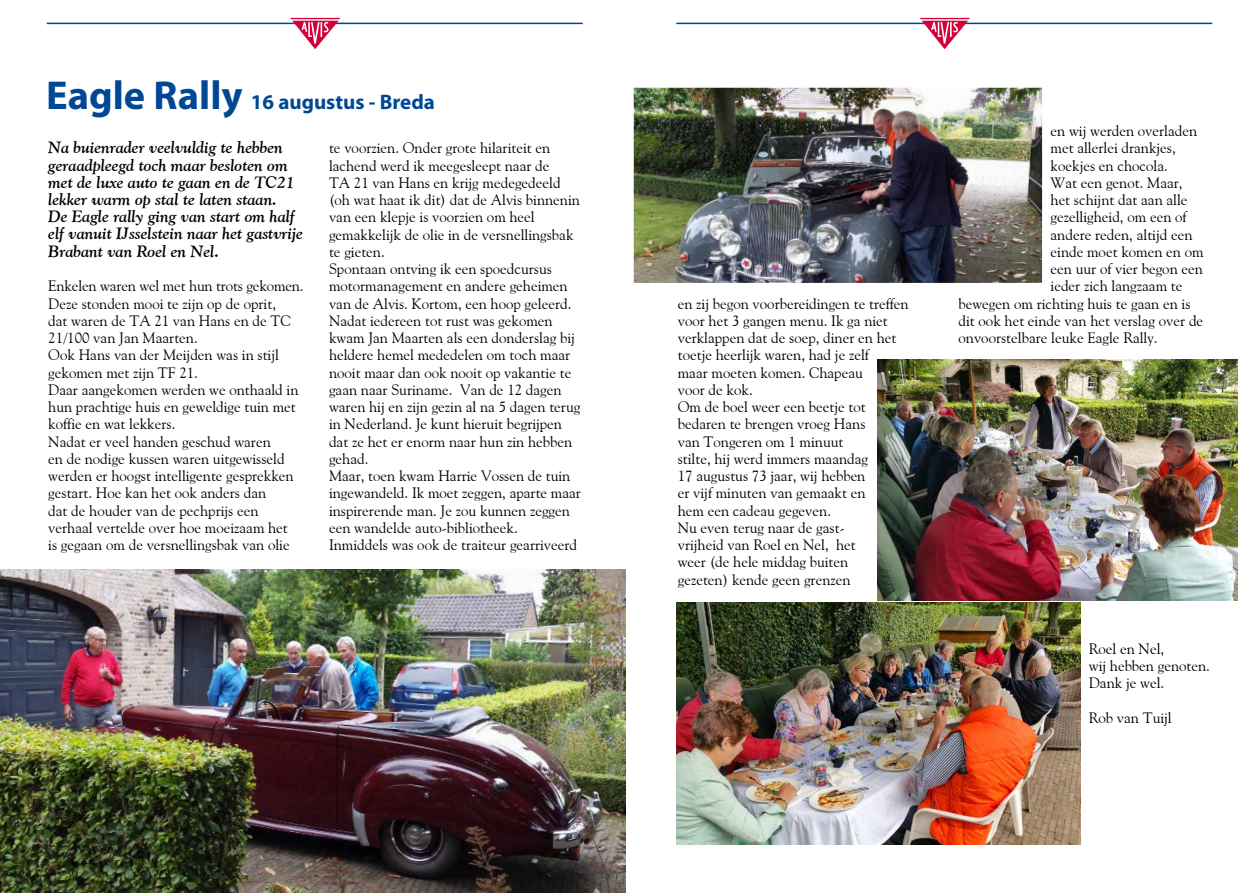
<style>
.page{position:relative;width:1259px;height:893px;background:#fff}
.page>*{position:absolute;margin:0;border:0;box-sizing:border-box;transform-origin:0 0}
.t1{font:700 21px "Myriad";color:#004895}
.t2{font:italic 700 16.5px/17.2px "Goudy Old Style BT";color:#000}
.t3{font:15px/17.2px "Goudy Old Style BT";color:#000}
.s1{font-size:40.5px}
</style>
<div class="page">
<hr style="left:676px;top:23px;width:536px;height:1px;background:#004895">
<svg style="left:919px;top:18px;width:51px;height:31px"></svg>
<hr style="left:47px;top:23px;width:536px;height:1px;background:#004895">
<svg style="left:290px;top:18px;width:50px;height:31px"></svg>
<img style="left:0;top:570px;width:625px;height:323px">
<img style="left:634px;top:88px;width:408px;height:195px">
<img style="left:676px;top:602px;width:404px;height:242px">
<img style="left:877px;top:359px;width:360px;height:242px">
<h1 class="t1" style="left:46px;top:91px;width:390px"><span class="s1">Eagle Rally</span> 16 augustus - Breda</h1>
<p class="t2" style="left:48px;top:139px;width:256px">Na buienrader veelvuldig te hebben geraadpleegd toch maar besloten om met de luxe auto te gaan en de TC21 lekker warm op stal te laten staan.<br>De Eagle rally ging van start om half elf vanuit IJsselstein naar het gastvrije Brabant van Roel en Nel.</p>
<p class="t3" style="left:48px;top:277px;width:257px">Enkelen waren wel met hun trots gekomen.<br>Deze stonden mooi te zijn op de oprit,<br>dat waren de TA 21 van Hans en de TC 21/100 van Jan Maarten.<br>Ook Hans van der Meijden was in stijl gekomen met zijn TF 21.<br>Daar aangekomen werden we onthaald in hun prachtige huis en geweldige tuin met koffie en wat lekkers.<br>Nadat er veel handen geschud waren<br>en de nodige kussen waren uitgewisseld werden er hoogst intelligente gesprekken gestart. Hoe kan het ook anders dan<br>dat de houder van de pechprijs een verhaal vertelde over hoe moeizaam het<br>is gegaan om de versnellingsbak van olie</p>
<p class="t3" style="left:329px;top:139px;width:253px">te voorzien. Onder grote hilariteit en lachend werd ik meegesleept naar de<br>TA 21 van Hans en krijg medegedeeld (oh wat haat ik dit) dat de Alvis binnenin van een klepje is voorzien om heel gemakkelijk de olie in de versnellingsbak te gieten.<br>Spontaan ontving ik een spoedcursus motormanagement en andere geheimen van de Alvis. Kortom, een hoop geleerd.<br>Nadat iedereen tot rust was gekomen kwam Jan Maarten als een donderslag bij heldere hemel mededelen om toch maar nooit maar dan ook nooit op vakantie te gaan naar Suriname. Van de 12 dagen waren hij en zijn gezin al na 5 dagen terug in Nederland. Je kunt hieruit begrijpen dat ze het er enorm naar hun zin hebben gehad.<br>Maar, toen kwam Harrie Vossen de tuin ingewandeld. Ik moet zeggen, aparte maar inspirerende man. Je zou kunnen zeggen een wandelde auto-bibliotheek.<br>Inmiddels was ook de traiteur gearriveerd</p>
<p class="t3" style="left:678px;top:294px;width:232px">en zij begon voorbereidingen te treffen voor het 3 gangen menu. Ik ga niet verklappen dat de soep, diner en het toetje heerlijk waren, had je zelf<br>maar moeten komen. Chapeau<br>voor de kok.<br>Om de boel weer een beetje tot bedaren te brengen vroeg Hans<br>van Tongeren om 1 minuut<br>stilte, hij werd immers maandag<br>17 augustus 73 jaar, wij hebben<br>er vijf minuten van gemaakt en<br>hem een cadeau gegeven.<br>Nu even terug naar de gast-<br>vrijheid van Roel en Nel, het<br>weer (de hele middag buiten<br>gezeten) kende geen grenzen</p>
<p class="t3" style="left:1050px;top:122px;width:148px">en wij werden overladen</p>
<p class="t3" style="left:1050px;top:139px;width:127px">met allerlei drankjes,</p>
<p class="t3" style="left:1050px;top:156px;width:119px">koekjes en chocola.</p>
<p class="t3" style="left:1050px;top:174px;width:134px">Wat een genot. Maar,</p>
<p class="t3" style="left:1050px;top:191px;width:138px">het schijnt dat aan alle</p>
<p class="t3" style="left:1050px;top:208px;width:138px">gezelligheid, om een of</p>
<p class="t3" style="left:1050px;top:225px;width:143px">andere reden, altijd een</p>
<p class="t3" style="left:1050px;top:243px;width:155px">einde moet komen en om</p>
<p class="t3" style="left:1050px;top:260px;width:154px">een uur of vier begon een</p>
<p class="t3" style="left:1050px;top:277px;width:133px">ieder zich langzaam te</p>
<p class="t3" style="left:958px;top:294px;width:233px">bewegen om richting huis te gaan en is</p>
<p class="t3" style="left:958px;top:312px;width:246px">dit ook het einde van het verslag over de</p>
<p class="t3" style="left:958px;top:329px;width:200px">onvoorstelbare leuke Eagle Rally.</p>
<p class="t3" style="left:1088px;top:639px;width:123px">Roel en Nel,<br>wij hebben genoten.<br>Dank je wel.</p>
<p class="t3" style="left:1088px;top:708px;width:84px">Rob van Tuijl</p>
</div>
